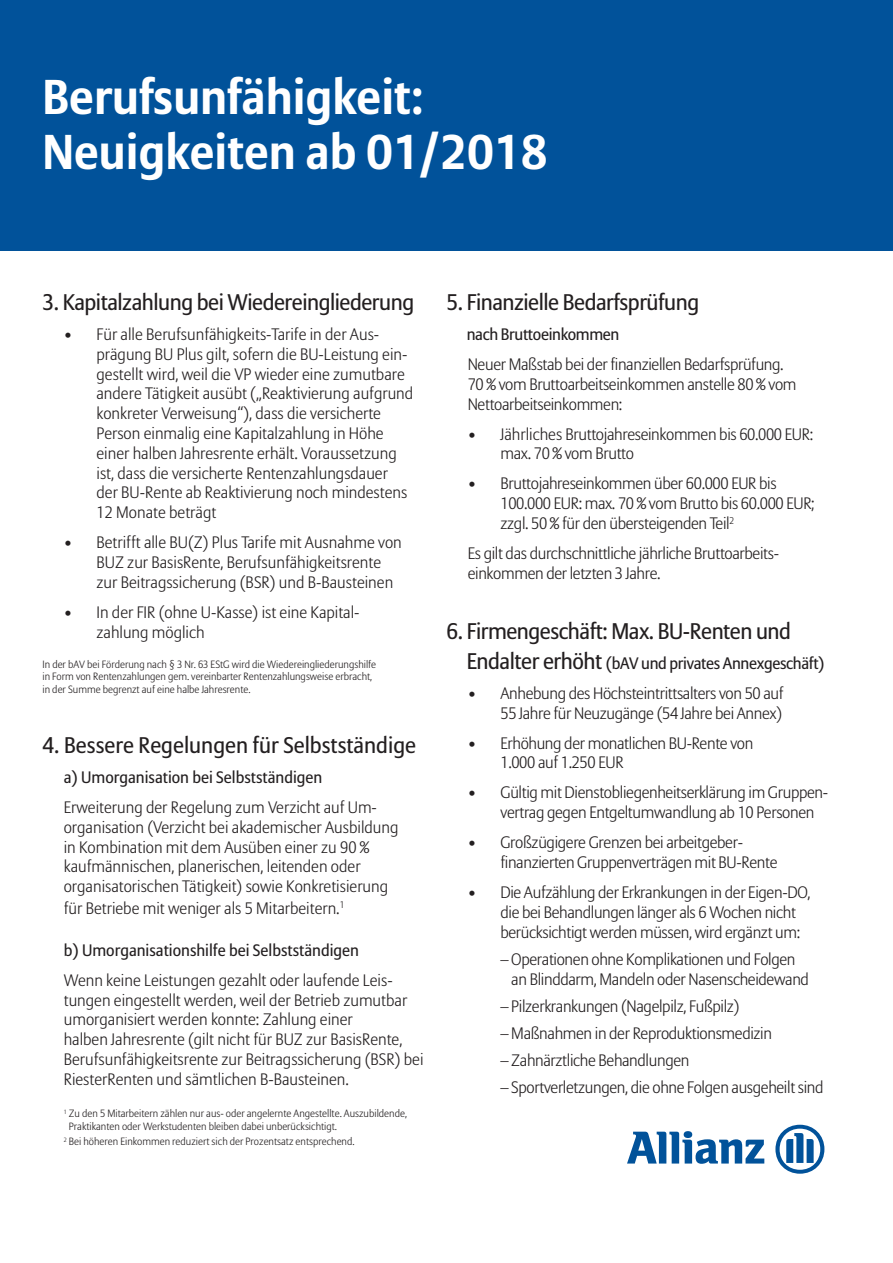
<style>
.page{position:relative;width:893px;height:1263px;background:#fff}
.page>*{position:absolute;margin:0;border:0;box-sizing:border-box;transform-origin:0 0}
.t1{font:700 48.6px/54.4px "Allianz Sans";color:#fff}
.t2{font:22.5px "Allianz Sans";letter-spacing:-.02em;color:#231f20}
.t3{font:22.5px "Allianz Sans";color:#231f20}
.t4{font:300 16.5px/19.8px "Allianz Sans";color:#231f20}
.t5{font:300 16.5px/19.8px "Allianz Sans";letter-spacing:-.02em;color:#231f20}
.t6{font:16.5px "Allianz Sans";color:#231f20}
.t7{font:16.5px "Allianz Sans";letter-spacing:-.02em;color:#231f20}
.t8{font:300 10.5px/12.6px "Allianz Sans";color:#231f20}
.s1{font-size:22.5px}
</style>
<div class="page">
<div style="left:0;top:0;width:893px;height:250px;background:#01529a"></div>
<svg style="left:627px;top:1131px;width:137px;height:33px"></svg>
<svg style="left:775px;top:1125px;width:49px;height:49px"></svg>
<h1 class="t1" style="left:43px;top:71px;width:507px">Berufsunfähigkeit:<br>Neuigkeiten ab 01/2018</h1>
<h2 class="t2" style="left:43px;top:289px;width:373px">3. Kapitalzahlung bei Wiedereingliederung</h2>
<p class="t4" style="left:97px;top:325px;width:318px;text-indent:-33px">• Für alle Berufsunfähigkeits-Tarife in der Aus&shy;prägung BU Plus gilt, sofern die BU-Leistung ein&shy;gestellt wird, weil die VP wieder eine zumutbare andere Tätigkeit ausübt („Reaktivierung aufgrund konkreter Verweisung“), dass die versicherte Person einmalig eine Kapitalzahlung in Höhe einer halben Jahresrente erhält. Voraussetzung ist, dass die versicherte Rentenzahlungsdauer der BU-Rente ab Reaktivierung noch mindestens 12 Monate beträgt</p>
<p class="t4" style="left:96px;top:533px;width:307px;text-indent:-33px">• Betrifft alle BU(Z) Plus Tarife mit Ausnahme von<br>BUZ zur BasisRente, Berufsunfähigkeitsrente zur Beitragssicherung (BSR) und B-Bausteinen</p>
<p class="t4" style="left:96px;top:603px;width:265px;text-indent:-33px">• In der FIR (ohne U-Kasse) ist eine Kapital&shy;zahlung möglich</p>
<p class="t8" style="left:43px;top:658px;width:335px">In der bAV bei Förderung nach § 3 Nr. 63 EStG wird die Wiedereingliederungshilfe in Form von Rentenzahlungen gem. vereinbarter Rentenzahlungsweise erbracht, in der Summe begrenzt auf eine halbe Jahresrente.</p>
<h2 class="t3" style="left:43px;top:731px;width:375px">4. Bessere Regelungen für Selbstständige</h2>
<p class="t6" style="left:64px;top:767px;width:260px">a) Umorganisation bei Selbstständigen</p>
<p class="t4" style="left:64px;top:798px;width:336px">Erweiterung der Regelung zum Verzicht auf Um&shy;organisation (Verzicht bei akademischer Ausbildung in Kombination mit dem Ausüben einer zu 90 % kaufmännischen, planerischen, leitenden oder organisatorischen Tätigkeit) sowie Konkretisierung</p>
<p class="t4" style="left:64px;top:899px;width:282px">für Betriebe mit weniger als 5 Mitarbeitern.<sup>1</sup></p>
<p class="t6" style="left:64px;top:940px;width:297px">b) Umorganisationshilfe bei Selbstständigen</p>
<p class="t4" style="left:64px;top:971px;width:361px">Wenn keine Leistungen gezahlt oder laufende Leis&shy;tungen eingestellt werden, weil der Betrieb zumutbar umorganisiert werden konnte: Zahlung einer<br>halben Jahresrente (gilt nicht für BUZ zur BasisRente, Berufsunfähigkeitsrente zur Beitragssicherung (BSR) bei RiesterRenten und sämtlichen B-Bausteinen.</p>
<p class="t8" style="left:69px;top:1108px;width:339px;text-indent:-5px"><sup>1</sup> Zu den 5 Mitarbeitern zählen nur aus- oder angelernte Angestellte. Auszubildende,<br>Praktikanten oder Werkstudenten bleiben dabei unberücksichtigt.</p>
<p class="t8" style="left:64px;top:1136px;width:292px"><sup>2</sup> Bei höheren Einkommen reduziert sich der Prozentsatz entsprechend.</p>
<h2 class="t2" style="left:446px;top:289px;width:254px">5. Finanzielle Bedarfsprüfung</h2>
<p class="t7" style="left:467px;top:324px;width:154px">nach Bruttoeinkommen</p>
<p class="t5" style="left:468px;top:355px;width:330px">Neuer Maßstab bei der finanziellen Bedarfsprüfung.<br>70 % vom Bruttoarbeitseinkommen anstelle 80 % vom<br>Nettoarbeitseinkommen:</p>
<p class="t5" style="left:500px;top:425px;width:314px;text-indent:-33px">• Jährliches Bruttojahreseinkommen bis 60.000 EUR: max. 70 % vom Brutto</p>
<p class="t5" style="left:500px;top:474px;width:316px;text-indent:-33px">• Bruttojahreseinkommen über 60.000 EUR bis<br>100.000 EUR: max. 70 % vom Brutto bis 60.000 EUR; zzgl. 50 % für den übersteigenden Teil<sup>2</sup></p>
<p class="t5" style="left:468px;top:544px;width:313px">Es gilt das durchschnittliche jährliche Bruttoarbeits&shy;einkommen der letzten 3 Jahre.</p>
<h2 class="t2" style="left:446px;top:617px;width:346px">6. Firmengeschäft: Max. BU-Renten und</h2>
<p class="t7" style="left:467px;top:653px;width:359px"><span class="s1">Endalter erhöht</span> (bAV und privates Annexgeschäft)</p>
<p class="t5" style="left:468px;top:684px;width:317px;text-align:right">• Anhebung des Höchsteintrittsalters von 50 auf<br>55 Jahre für Neuzugänge (54 Jahre bei Annex)</p>
<p class="t5" style="left:500px;top:734px;width:254px;text-indent:-33px">• Erhöhung der monatlichen BU-Rente von<br>1.000 auf 1.250 EUR</p>
<p class="t5" style="left:500px;top:783px;width:329px;text-indent:-33px">• Gültig mit Dienstobliegenheitserklärung im Gruppen&shy;vertrag gegen Entgeltumwandlung ab 10 Personen</p>
<p class="t5" style="left:500px;top:833px;width:279px;text-indent:-33px">• Großzügigere Grenzen bei arbeitgeber&shy;finanzierten Gruppenverträgen mit BU-Rente</p>
<p class="t5" style="left:500px;top:883px;width:312px;text-indent:-33px">• Die Aufzählung der Erkrankungen in der Eigen-DO, die bei Behandlungen länger als 6 Wochen nicht berücksichtigt werden müssen, wird ergänzt um:</p>
<p class="t5" style="left:511px;top:950px;width:299px;text-indent:-11px">– Operationen ohne Komplikationen und Folgen an Blinddarm, Mandeln oder Nasenscheidewand</p>
<p class="t5" style="left:500px;top:996px;width:241px">– Pilzerkrankungen (Nagelpilz, Fußpilz)</p>
<p class="t5" style="left:500px;top:1023px;width:273px">– Maßnahmen in der Reproduktionsmedizin</p>
<p class="t5" style="left:500px;top:1050px;width:191px">– Zahnärztliche Behandlungen</p>
<p class="t5" style="left:500px;top:1077px;width:325px">– Sportverletzungen, die ohne Folgen ausgeheilt sind</p>
</div>
